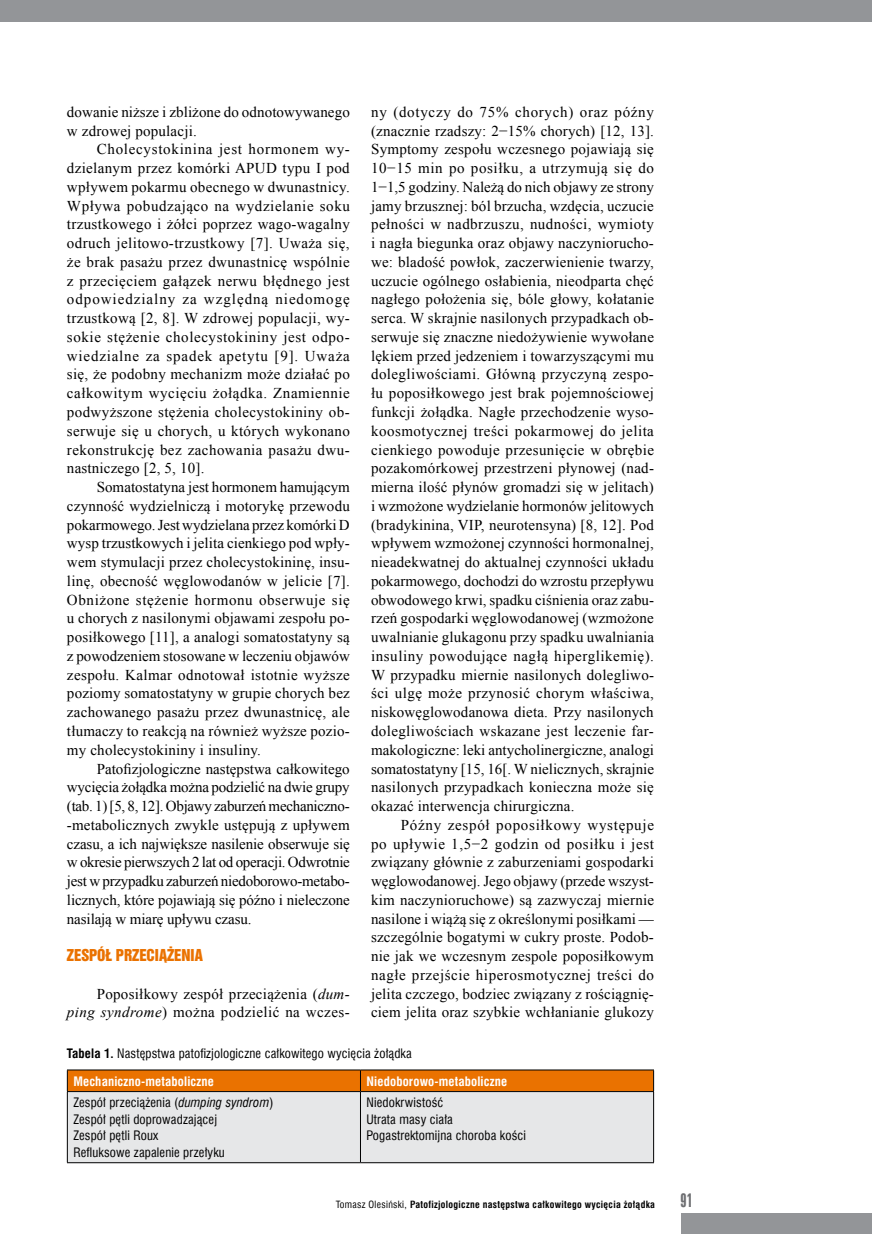
<style>
.page{position:relative;width:872px;height:1234px;background:#fff}
.page>*{position:absolute;margin:0;border:0;box-sizing:border-box;transform-origin:0 0}
.t1{font:18px "Swis 924 EU";color:#6d6e71}
.t2{font:15px/18.8px "Times New Roman";letter-spacing:.01em;color:#000;text-align:justify}
.t3{font:15px "Swis 921 EU";color:#ea7200}
.t4{font:12.75px/16.5px "Swis 721 Cn EU";letter-spacing:.01em;color:#000}
.t5{font:700 12.75px "Swis 721 Cn EU";letter-spacing:.015em;color:#fff}
.t6{font:700 9.75px "Swis 721 Cn EU";letter-spacing:.03em;color:#000}
.s1{font-weight:700}
.s2{font-weight:700;color:#fff}
.s3{font-style:italic}
.s4{font-weight:400}
</style>
<div class="page">
<div style="left:0;top:0;width:872px;height:21px;background:#939598"></div>
<div style="left:680px;top:1212px;width:192px;height:21px;background:#939598"></div>
<svg style="left:67px;top:1069px;width:587px;height:93px;background:#e0c8b0"></svg>
<hr style="left:67px;top:1090px;width:293px;height:1px;background:#000">
<hr style="left:360px;top:1090px;width:294px;height:1px;background:#000">
<p class="t2" style="left:371px;top:102px;width:284px">ny (dotyczy do 75% chorych) oraz późny (znacznie rzadszy: 2−15% chorych) [12, 13].<br>Symptomy zespołu wczesnego pojawiają się 10−15 min po posiłku, a utrzymują się do 1−1,5 godziny. Należą do nich objawy ze strony jamy brzusznej: ból brzucha, wzdęcia, uczucie pełności w nadbrzuszu, nudności, wymioty i nagła biegunka oraz objawy naczyniorucho&shy;we: bladość powłok, zaczerwienienie twarzy, uczucie ogólnego osłabienia, nieodparta chęć nagłego położenia się, bóle głowy, kołatanie serca. W skrajnie nasilonych przypadkach ob&shy;serwuje się znaczne niedożywienie wywołane lękiem przed jedzeniem i towarzyszącymi mu dolegliwościami. Główną przyczyną zespo&shy;łu poposiłkowego jest brak pojemnościowej funkcji żołądka. Nagłe przechodzenie wyso&shy;koosmotycznej treści pokarmowej do jelita cienkiego powoduje przesunięcie w obrębie pozakomórkowej przestrzeni płynowej (nad&shy;mierna ilość płynów gromadzi się w jelitach) i wzmożone wydzielanie hormonów jelitowych (bradykinina, VIP, neurotensyna) [8, 12]. Pod wpływem wzmożonej czynności hormonalnej, nieadekwatnej do aktualnej czynności układu pokarmowego, dochodzi do wzrostu przepływu obwodowego krwi, spadku ciśnienia oraz zabu&shy;rzeń gospodarki węglowodanowej (wzmożone uwalnianie glukagonu przy spadku uwalniania insuliny powodujące nagłą hiperglikemię).<br>W przypadku miernie nasilonych dolegliwo&shy;ści ulgę może przynosić chorym właściwa, niskowęglowodanowa dieta. Przy nasilonych dolegliwościach wskazane jest leczenie far&shy;makologiczne: leki antycholinergiczne, analogi somatostatyny [15, 16[. W nielicznych, skrajnie nasilonych przypadkach konieczna może się okazać interwencja chirurgiczna.</p>
<p class="t2" style="left:371px;top:814px;width:284px;text-indent:30px">Późny zespół poposiłkowy występuje po upływie 1,5−2 godzin od posiłku i jest związany głównie z zaburzeniami gospodarki węglowodanowej. Jego objawy (przede wszyst&shy;kim naczynioruchowe) są zazwyczaj miernie nasilone i wiążą się z określonymi posiłkami — szczególnie bogatymi w cukry proste. Podob&shy;nie jak we wczesnym zespole poposiłkowym nagłe przejście hiperosmotycznej treści do jelita czczego, bodziec związany z rościągnię&shy;ciem jelita oraz szybkie wchłanianie glukozy</p>
<p class="t4" style="left:73px;top:1038px;width:340px;line-height:28px;text-indent:-6px"><span class="s1">Tabela 1.</span> Następstwa patofizjologiczne całkowitego wycięcia żołądka<br><span class="s2">Mechaniczno-metaboliczne</span></p>
<p class="t2" style="left:67px;top:102px;width:284px">dowanie niższe i zbliżone do odnotowywanego w zdrowej populacji.</p>
<p class="t2" style="left:67px;top:139px;width:284px;text-indent:30px">Cholecystokinina jest hormonem wy&shy;dzielanym przez komórki APUD typu I pod wpływem pokarmu obecnego w dwunastnicy.<br>Wpływa pobudzająco na wydzielanie soku trzustkowego i żółci poprzez wago-wagalny odruch jelitowo-trzustkowy [7]. Uważa się, że brak pasażu przez dwunastnicę wspólnie z przecięciem gałązek nerwu błędnego jest odpowiedzialny za względną niedomogę trzustkową [2, 8]. W zdrowej populacji, wy&shy;sokie stężenie cholecystokininy jest odpo&shy;wiedzialne za spadek apetytu [9]. Uważa się, że podobny mechanizm może działać po całkowitym wycięciu żołądka. Znamiennie podwyższone stężenia cholecystokininy ob&shy;serwuje się u chorych, u których wykonano rekonstrukcję bez zachowania pasażu dwu&shy;nastniczego [2, 5, 10].</p>
<p class="t2" style="left:67px;top:477px;width:284px;text-indent:30px">Somatostatyna jest hormonem hamującym czynność wydzielniczą i motorykę przewodu pokarmowego. Jest wydzielana przez komórki D wysp trzustkowych i jelita cienkiego pod wpły&shy;wem stymulacji przez cholecystokininę, insu&shy;linę, obecność węglowodanów w jelicie [7].<br>Obniżone stężenie hormonu obserwuje się u chorych z nasilonymi objawami zespołu po&shy;posiłkowego [11], a analogi somatostatyny są z powodzeniem stosowane w leczeniu objawów zespołu. Kalmar odnotował istotnie wyższe poziomy somatostatyny w grupie chorych bez zachowanego pasażu przez dwunastnicę, ale tłumaczy to reakcją na również wyższe pozio&shy;my cholecystokininy i insuliny.</p>
<p class="t2" style="left:67px;top:758px;width:284px;text-indent:30px">Patofizjologiczne następstwa całkowitego wycięcia żołądka można podzielić na dwie grupy (tab. 1) [5, 8, 12]. Objawy zaburzeń mechaniczno--metabolicznych zwykle ustępują z upływem czasu, a ich największe nasilenie obserwuje się w okresie pierwszych 2 lat od operacji. Odwrotnie jest w przypadku zaburzeń niedoborowo-metabo&shy;licznych, które pojawiają się późno i nieleczone nasilają w miarę upływu czasu.</p>
<p class="t3" style="left:67px;top:945px;width:137px">ZESPÓŁ PRZECIĄŻENIA</p>
<p class="t2" style="left:67px;top:983px;width:284px;text-align:right">Poposiłkowy zespół przeciążenia (<span class="s3">dum&shy;ping syndrome</span>) można podzielić na wczes-</p>
<p class="t5" style="left:366px;top:1072px;width:142px">Niedoborowo-metaboliczne</p>
<p class="t4" style="left:73px;top:1093px;width:202px">Zespół przeciążenia (<span class="s3">dumping syndrom</span>)<br>Zespół pętli doprowadzającej<br>Zespół pętli Roux<br>Refluksowe zapalenie przełyku</p>
<p class="t4" style="left:366px;top:1093px;width:161px">Niedokrwistość<br>Utrata masy ciała<br>Pogastrektomijna choroba kości</p>
<p class="t6" style="left:336px;top:1198px;width:321px"><span class="s4">Tomasz Olesiński,</span> Patofizjologiczne następstwa całkowitego wycięcia żołądka</p>
<p class="t1" style="left:680px;top:1188px;width:14px">91</p>
</div>
